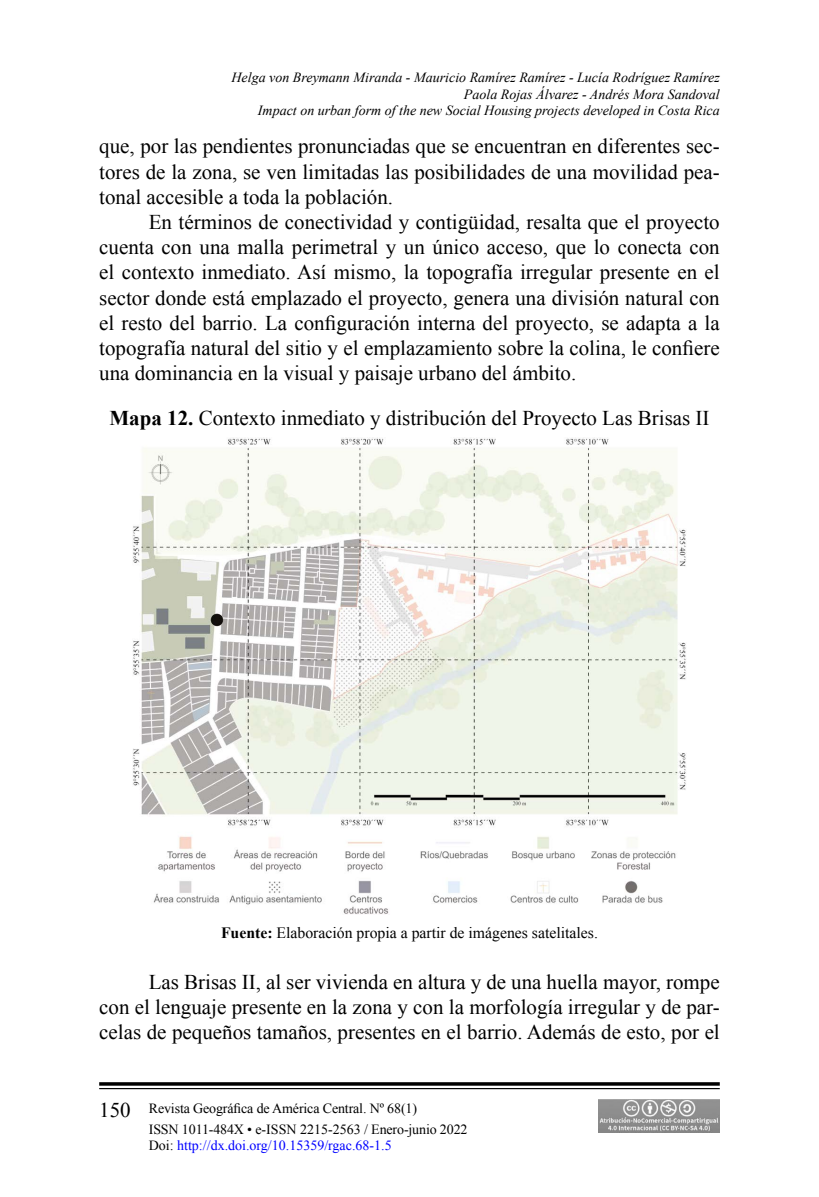
<style>
.page{position:relative;width:819px;height:1197px;background:#fff}
.page>*{position:absolute;margin:0;border:0;box-sizing:border-box;transform-origin:0 0}
.t1{font:21px/25.2px "Times New Roman";color:#000;text-align:justify}
.t2{font:15.75px "Times New Roman";color:#000}
.t3{font:italic 14px/16.8px "Times New Roman";color:#000;text-align:right}
.t4{font:14px/21px "Times New Roman";letter-spacing:-.01em;color:#000}
.t5{font:14px "Times New Roman";color:#00f}
.s1{font-weight:700}
.s2{font-size:21px}
.s3{color:#000}
</style>
<div class="page">
<svg style="left:99px;top:1082px;width:621px;height:4px;background:#1f1f1f"></svg>
<hr style="left:99px;top:1088px;width:621px;height:1px;background:#000">
<img style="left:599px;top:1099px;width:121px;height:34px">
<img style="left:133px;top:437px;width:553px;height:477px">
<p class="t3" style="left:232px;top:68px;width:490px">Helga von Breymann Miranda - Mauricio Ramírez Ramírez - Lucía Rodríguez Ramírez<br>Paola Rojas Álvarez - Andrés Mora Sandoval<br>Impact on urban form of the new Social Housing projects developed in Costa Rica</p>
<p class="t1" style="left:99px;top:134px;width:622px">que, por las pendientes pronunciadas que se encuentran en diferentes sec&shy;tores de la zona, se ven limitadas las posibilidades de una movilidad pea&shy;tonal accesible a toda la población.</p>
<p class="t1" style="left:99px;top:209px;width:622px;text-indent:50px">En términos de conectividad y contigüidad, resalta que el proyecto cuenta con una malla perimetral y un único acceso, que lo conecta con el contexto inmediato. Así mismo, la topografía irregular presente en el sector donde está emplazado el proyecto, genera una división natural con el resto del barrio. La configuración interna del proyecto, se adapta a la topografía natural del sitio y el emplazamiento sobre la colina, le confiere una dominancia en la visual y paisaje urbano del ámbito.</p>
<p class="t1" style="left:109px;top:405px;width:602px"><span class="s1">Mapa 12.</span> Contexto inmediato y distribución del Proyecto Las Brisas II</p>
<p class="t2" style="left:221px;top:922px;width:379px"><span class="s1">Fuente:</span> Elaboración propia a partir de imágenes satelitales.</p>
<p class="t1" style="left:99px;top:969px;width:622px;text-indent:50px">Las Brisas II, al ser vivienda en altura y de una huella mayor, rompe con el lenguaje presente en la zona y con la morfología irregular y de par&shy;celas de pequeños tamaños, presentes en el barrio. Además de esto, por el</p>
<p class="t4" style="left:149px;top:1097px;width:320px;text-indent:-50px"><span class="s2">150</span> Revista Geográfica de América Central. Nº 68(1)<br>ISSN 1011-484X • e-ISSN 2215-2563 / Enero-junio 2022</p>
<p class="t5" style="left:149px;top:1136px;width:244px"><span class="s3">Doi:</span> http://dx.doi.org/10.15359/rgac.68-1.5</p>
</div>
